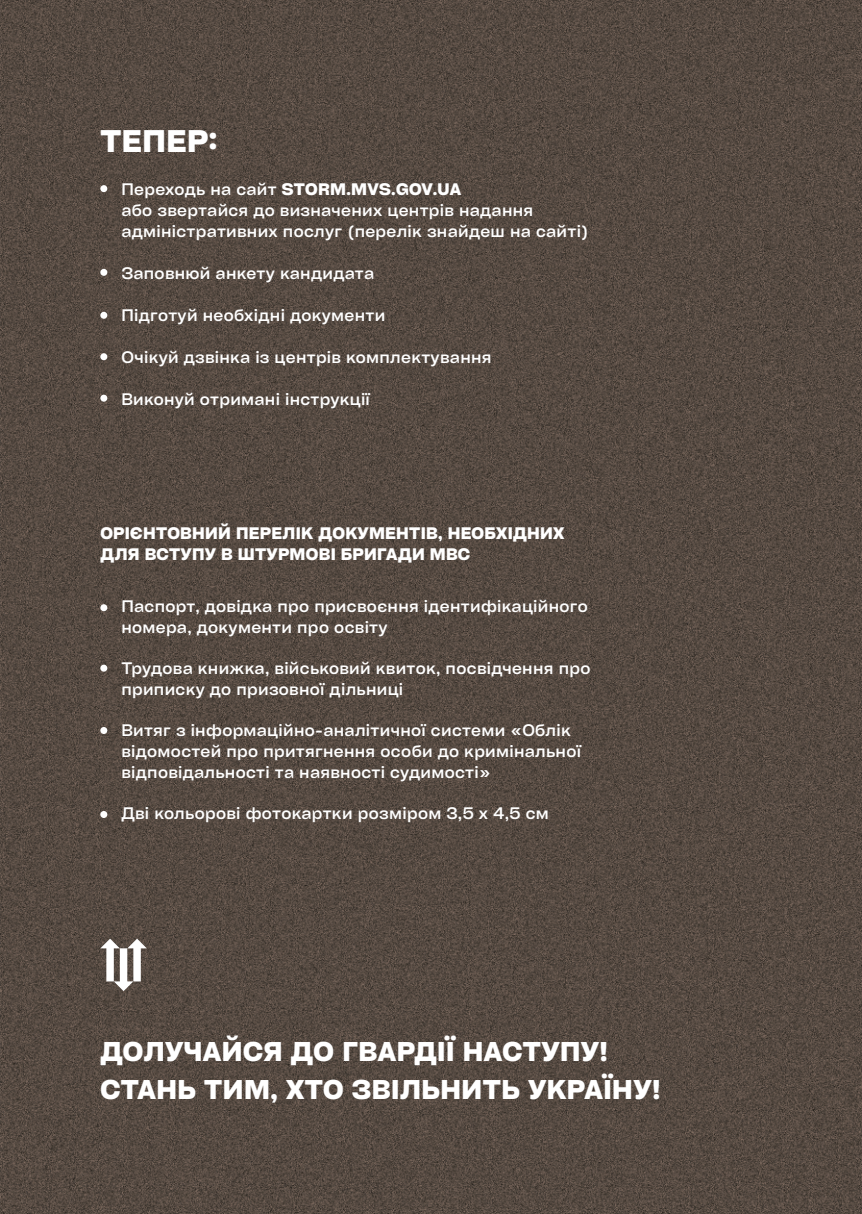
<style>
.page{position:relative;width:862px;height:1214px;background:#fff}
.page>*{position:absolute;margin:0;border:0;box-sizing:border-box;transform-origin:0 0}
.t1{font:30px "Cy Grotesk Variable Key";letter-spacing:.02em;color:#fff}
.t2{font:26px/38px "Cy Grotesk Variable Key";letter-spacing:.02em;color:#fff}
.t3{font:16px/21px "Cy Grotesk Variable Key";letter-spacing:.02em;color:#fff}
</style>
<div class="page">
<img style="left:0;top:0;width:862px;height:1213px">
<svg style="left:100px;top:938px;width:47px;height:53px"></svg>
<div style="left:100px;top:185px;width:7px;height:7px;background:#fff;border-radius:50%"></div>
<div style="left:100px;top:269px;width:7px;height:7px;background:#fff;border-radius:50%"></div>
<div style="left:100px;top:312px;width:7px;height:7px;background:#fff;border-radius:50%"></div>
<div style="left:100px;top:353px;width:7px;height:7px;background:#fff;border-radius:50%"></div>
<div style="left:100px;top:394px;width:7px;height:7px;background:#fff;border-radius:50%"></div>
<div style="left:100px;top:604px;width:7px;height:7px;background:#fff;border-radius:50%"></div>
<div style="left:100px;top:664px;width:7px;height:7px;background:#fff;border-radius:50%"></div>
<div style="left:100px;top:727px;width:7px;height:7px;background:#fff;border-radius:50%"></div>
<svg style="left:100px;top:810px;width:7px;height:7px"></svg>
<h1 class="t1" style="left:100px;top:120px;width:118px">ТЕПЕР:</h1>
<p class="t3" style="left:121px;top:178px;width:468px">Переходь на сайт STORM.MVS.GOV.UA<br>або звертайся до визначених центрів надання адміністративних послуг (перелік знайдеш на сайті)</p>
<p class="t3" style="left:121px;top:262px;width:254px">Заповнюй анкету кандидата</p>
<p class="t3" style="left:121px;top:304px;width:265px">Підготуй необхідні документи</p>
<p class="t3" style="left:121px;top:346px;width:372px">Очікуй дзвінка із центрів комплектування</p>
<p class="t3" style="left:121px;top:388px;width:251px">Виконуй отримані інструкції</p>
<p class="t3" style="left:100px;top:522px;width:465px">ОРІЄНТОВНИЙ ПЕРЕЛІК ДОКУМЕНТІВ, НЕОБХІДНИХ<br>ДЛЯ ВСТУПУ В ШТУРМОВІ БРИГАДИ МВС</p>
<p class="t3" style="left:121px;top:595px;width:468px">Паспорт, довідка про присвоєння ідентифікаційного номера, документи про освіту</p>
<p class="t3" style="left:121px;top:657px;width:470px">Трудова книжка, військовий квиток, посвідчення про приписку до призовної дільниці</p>
<p class="t3" style="left:121px;top:719px;width:461px">Витяг з інформаційно-аналітичної системи «Облік відомостей про притягнення особи до кримінальної відповідальності та наявності судимості»</p>
<p class="t3" style="left:121px;top:802px;width:429px">Дві кольорові фотокартки розміром 3,5 х 4,5 см</p>
<h2 class="t2" style="left:100px;top:1030px;width:562px">ДОЛУЧАЙСЯ ДО ГВАРДІЇ НАСТУПУ!<br>СТАНЬ ТИМ, ХТО ЗВІЛЬНИТЬ УКРАЇНУ!</h2>
</div>
